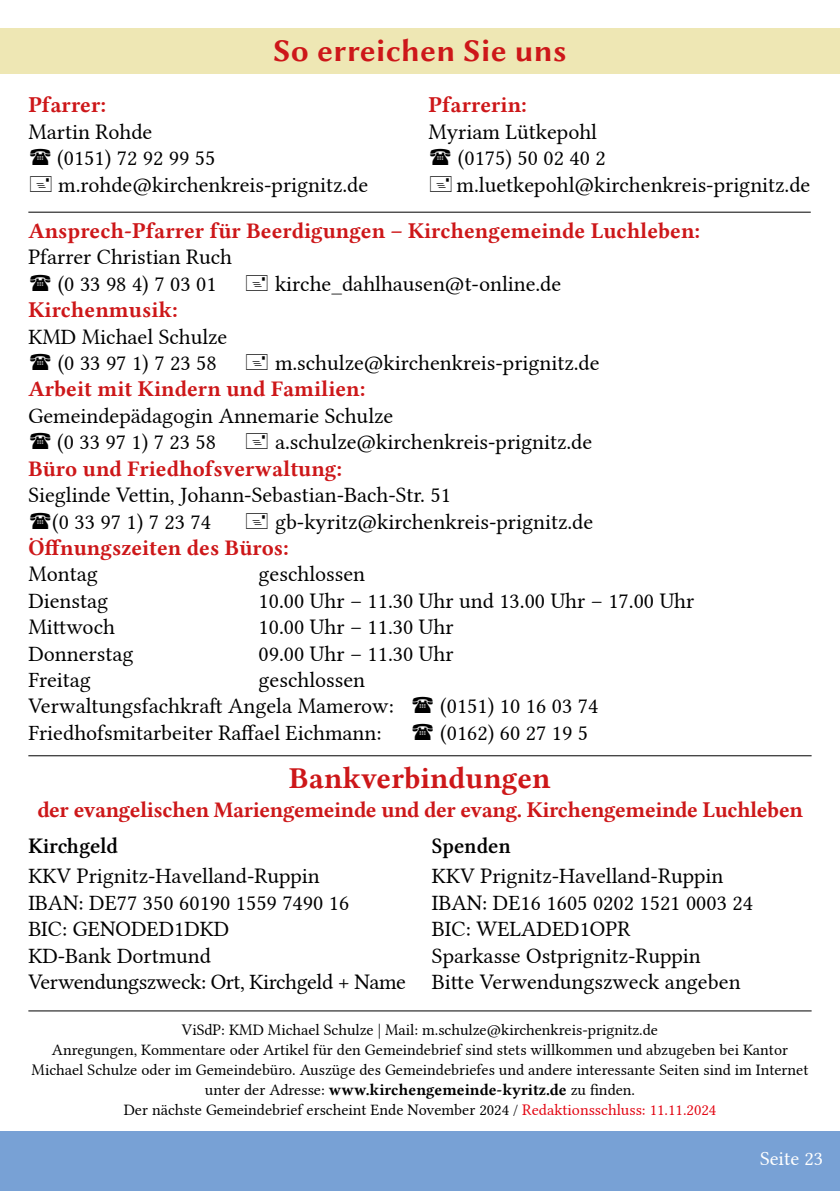
<style>
.page{position:relative;width:840px;height:1191px;background:#fff}
.page>*{position:absolute;margin:0;border:0;box-sizing:border-box;transform-origin:0 0}
.t1{font:32px "Linux Biolinum GB";color:#cd1719}
.t2{font:30px "Lin Libertine B";color:#cd1719}
.t3{font:22px/26.4px "Lin Libertine";color:#000}
.t4{font:22px "Lin Libertine B";color:#cd1719}
.t5{font:22px "Lin Libertine B";letter-spacing:-.02em;color:#cd1719}
.t6{font:22px "Lin Libertine Z";color:#000}
.t7{font:20px "Lin Libertine";color:#fff}
.t8{font:16px/20px "Lin Libertine";color:#000;text-align:center}
.t9{font:16px "Lin Libertine B";color:#000}
.s1{font-family:"Lin Libertine"}
.s2{color:#e30613}
</style>
<div class="page">
<div style="left:0;top:1131px;width:839px;height:60px;background:#78a1d5"></div>
<div style="left:0;top:28px;width:839px;height:46px;background:#eee7b4"></div>
<hr style="left:28px;top:1010px;width:783px;height:1px;background:#000">
<hr style="left:28px;top:755px;width:783px;height:1px;background:#000">
<hr style="left:28px;top:212px;width:782px;height:1px;background:#000">
<h1 class="t1" style="left:273px;top:29px;width:294px">So erreichen Sie uns</h1>
<p class="t4" style="left:28px;top:90px;width:79px">Pfarrer:</p>
<p class="t3" style="left:57px;top:116px;width:312px;text-indent:-29px">Martin Rohde<br>(0151) 72 92 99 55 m.rohde@kirchenkreis-prignitz.de</p>
<p class="t4" style="left:428px;top:90px;width:100px">Pfarrerin:</p>
<p class="t3" style="left:456px;top:116px;width:355px;text-indent:-28px">Myriam Lütkepohl<br>(0175) 50 02 40 2 m.luetkepohl@kirchenkreis-prignitz.de</p>
<p class="t4" style="left:28px;top:216px;width:673px">Ansprech-Pfarrer für Beerdigungen – Kirchengemeinde Luchleben:</p>
<p class="t3" style="left:58px;top:242px;width:176px;text-indent:-29px">Pfarrer Christian Ruch (0 33 98 4) 7 03 01</p>
<p class="t3" style="left:275px;top:268px;width:287px">kirche_dahlhausen@t-online.de</p>
<p class="t4" style="left:28px;top:295px;width:151px">Kirchenmusik:</p>
<p class="t3" style="left:58px;top:321px;width:171px;text-indent:-29px">KMD Michael Schulze (0 33 97 1) 7 23 58</p>
<p class="t3" style="left:275px;top:347px;width:326px">m.schulze@kirchenkreis-prignitz.de</p>
<p class="t4" style="left:28px;top:374px;width:338px">Arbeit mit Kindern und Familien:</p>
<p class="t3" style="left:57px;top:400px;width:337px;text-indent:-29px">Gemeindepädagogin Annemarie Schulze (0 33 97 1) 7 23 58</p>
<p class="t3" style="left:275px;top:426px;width:318px">a.schulze@kirchenkreis-prignitz.de</p>
<p class="t4" style="left:28px;top:453px;width:315px">Büro und Friedhofsverwaltung:</p>
<p class="t3" style="left:52px;top:479px;width:400px;text-indent:-24px">Sieglinde Vettin, Johann-Sebastian-Bach-Str. 51 (0 33 97 1) 7 23 74</p>
<p class="t3" style="left:275px;top:506px;width:319px">gb-kyritz@kirchenkreis-prignitz.de</p>
<p class="t4" style="left:28px;top:532px;width:262px">Öffnungszeiten des Büros:</p>
<p class="t3" style="left:28px;top:558px;width:71px">Montag</p>
<p class="t3" style="left:258px;top:558px;width:108px">geschlossen</p>
<p class="t3" style="left:28px;top:585px;width:81px">Dienstag</p>
<p class="t3" style="left:258px;top:585px;width:437px">10.00 Uhr – 11.30 Uhr und 13.00 Uhr – 17.00 Uhr</p>
<p class="t3" style="left:28px;top:611px;width:88px">Mittwoch</p>
<p class="t3" style="left:258px;top:611px;width:196px">10.00 Uhr – 11.30 Uhr</p>
<p class="t3" style="left:28px;top:638px;width:106px">Donnerstag</p>
<p class="t3" style="left:258px;top:638px;width:196px">09.00 Uhr – 11.30 Uhr</p>
<p class="t3" style="left:28px;top:664px;width:64px">Freitag</p>
<p class="t3" style="left:28px;top:664px;width:367px;text-indent:230px">geschlossen<br>Verwaltungsfachkraft Angela Mamerow:</p>
<p class="t3" style="left:440px;top:690px;width:159px">(0151) 10 16 03 74</p>
<p class="t3" style="left:28px;top:717px;width:354px">Friedhofsmitarbeiter Raffael Eichmann:</p>
<p class="t3" style="left:440px;top:717px;width:149px">(0162) 60 27 19 5</p>
<h2 class="t2" style="left:289px;top:758px;width:263px">Bankverbindungen</h2>
<p class="t5" style="left:37px;top:794px;width:766px">der evangelischen Mariengemeinde und der evang. Kirchengemeinde Luchleben</p>
<p class="t6" style="left:28px;top:833px;width:91px">Kirchgeld</p>
<p class="t3" style="left:28px;top:860px;width:379px">KKV Prignitz-Havelland-Ruppin<br>IBAN: DE77 350 60190 1559 7490 16<br>BIC: GENODED1DKD<br>KD-Bank Dortmund<br>Verwendungszweck: Ort, Kirchgeld + Name</p>
<p class="t6" style="left:432px;top:833px;width:80px">Spenden</p>
<p class="t3" style="left:432px;top:860px;width:322px">KKV Prignitz-Havelland-Ruppin<br>IBAN: DE16 1605 0202 1521 0003 24<br>BIC: WELADED1OPR<br>Sparkasse Ostprignitz-Ruppin<br>Bitte Verwendungszweck angeben</p>
<p class="t8" style="left:32px;top:1018px;width:777px">ViSdP: KMD Michael Schulze | Mail: m.schulze@kirchenkreis-prignitz.de<br>Anregungen, Kommentare oder Artikel für den Gemeindebrief sind stets willkommen und abzugeben bei Kantor<br>Michael Schulze oder im Gemeindebüro. Auszüge des Gemeindebriefes und andere interessante Seiten sind im Internet</p>
<p class="t9" style="left:205px;top:1079px;width:431px"><span class="s1">unter der Adresse:</span> www.kirchengemeinde-kyritz.de <span class="s1">zu finden.</span></p>
<p class="t8" style="left:124px;top:1098px;width:593px">Der nächste Gemeindebrief erscheint Ende November 2024 / <span class="s2">Redaktionsschluss: 11.11.2024</span></p>
<p class="t7" style="left:759px;top:1142px;width:64px">Seite 23</p>
</div>
